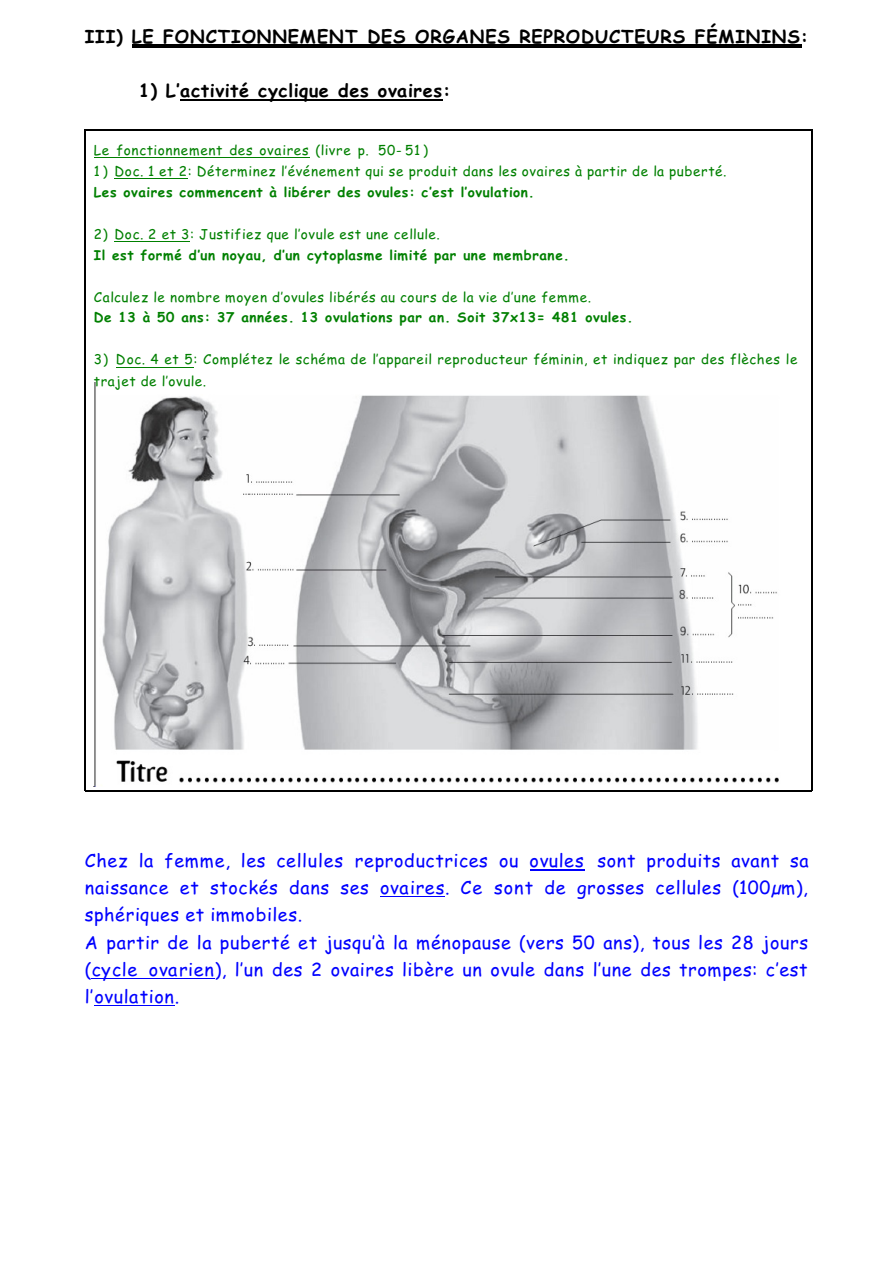
<style>
.page{position:relative;width:893px;height:1263px;background:#fff}
.page>*{position:absolute;margin:0;border:0;box-sizing:border-box;transform-origin:0 0}
.t1{font:italic 18px/27.3px "Comic Sans MS";letter-spacing:.03em;color:#00f}
.t2{font:700 18px "Comic Sans MS";letter-spacing:.04em;color:#000}
.t3{font:italic 13.5px/21px "Comic Sans MS";letter-spacing:.045em;color:#008000}
.t4{font:700 13.5px "Comic Sans MS";letter-spacing:.045em;color:#008000}
</style>
<div class="page">
<hr style="left:85px;top:130px;width:1px;height:661px;background:#000">
<hr style="left:811px;top:130px;width:1px;height:661px;background:#000">
<hr style="left:85px;top:130px;width:727px;height:1px;background:#000">
<hr style="left:85px;top:790px;width:727px;height:1px;background:#000">
<img style="left:94px;top:383px;width:685px;height:404px">
<hr style="left:132px;top:44px;width:669px;height:1px;background:#000">
<hr style="left:132px;top:47px;width:669px;height:1px;background:#000">
<hr style="left:180px;top:100px;width:263px;height:1px;background:#000">
<hr style="left:94px;top:157px;width:215px;height:1px;background:#008000">
<hr style="left:115px;top:178px;width:73px;height:1px;background:#008000">
<hr style="left:115px;top:241px;width:75px;height:1px;background:#008000">
<hr style="left:116px;top:367px;width:78px;height:1px;background:#008000">
<hr style="left:530px;top:869px;width:55px;height:2px;background:#00f">
<hr style="left:380px;top:896px;width:65px;height:1px;background:#00f">
<hr style="left:92px;top:978px;width:123px;height:1px;background:#00f">
<hr style="left:94px;top:1005px;width:81px;height:1px;background:#00f">
<h1 class="t2" style="left:85px;top:28px;width:725px">III) LE FONCTIONNEMENT DES ORGANES REPRODUCTEURS FÉMININS:</h1>
<h1 class="t2" style="left:139px;top:83px;width:313px">1) L’activité cyclique des ovaires:</h1>
<p class="t3" style="left:94px;top:141px;width:634px">Le fonctionnement des ovaires (livre p. 50- 51 )<br>1 ) Doc. 1 et 2: Déterminez l’événement qui se produit dans les ovaires à partir de la puberté.</p>
<p class="t4" style="left:94px;top:186px;width:442px">Les ovaires commencent à libérer des ovules: c’est l’ovulation.</p>
<p class="t3" style="left:94px;top:225px;width:347px">2) Doc. 2 et 3: Justifiez que l’ovule est une cellule.</p>
<p class="t4" style="left:94px;top:249px;width:477px">Il est formé d’un noyau, d’un cytoplasme limité par une membrane.</p>
<p class="t3" style="left:94px;top:288px;width:499px">Calculez le nombre moyen d’ovules libérés au cours de la vie d’une femme.</p>
<p class="t4" style="left:94px;top:311px;width:540px">De 13 à 50 ans: 37 années. 13 ovulations par an. Soit 37x13= 481 ovules.</p>
<p class="t3" style="left:94px;top:350px;width:705px">3) Doc. 4 et 5: Complétez le schéma de l’appareil reproducteur féminin, et indiquez par des flèches le trajet de l’ovule.</p>
<p class="t1" style="left:85px;top:848px;width:725px">Chez la femme, les cellules reproductrices ou ovules sont produits avant sa naissance et stockés dans ses ovaires. Ce sont de grosses cellules (100µm), sphériques et immobiles.<br>A partir de la puberté et jusqu’à la ménopause (vers 50 ans), tous les 28 jours (cycle ovarien), l’un des 2 ovaires libère un ovule dans l’une des trompes: c’est l’ovulation.</p>
</div>
